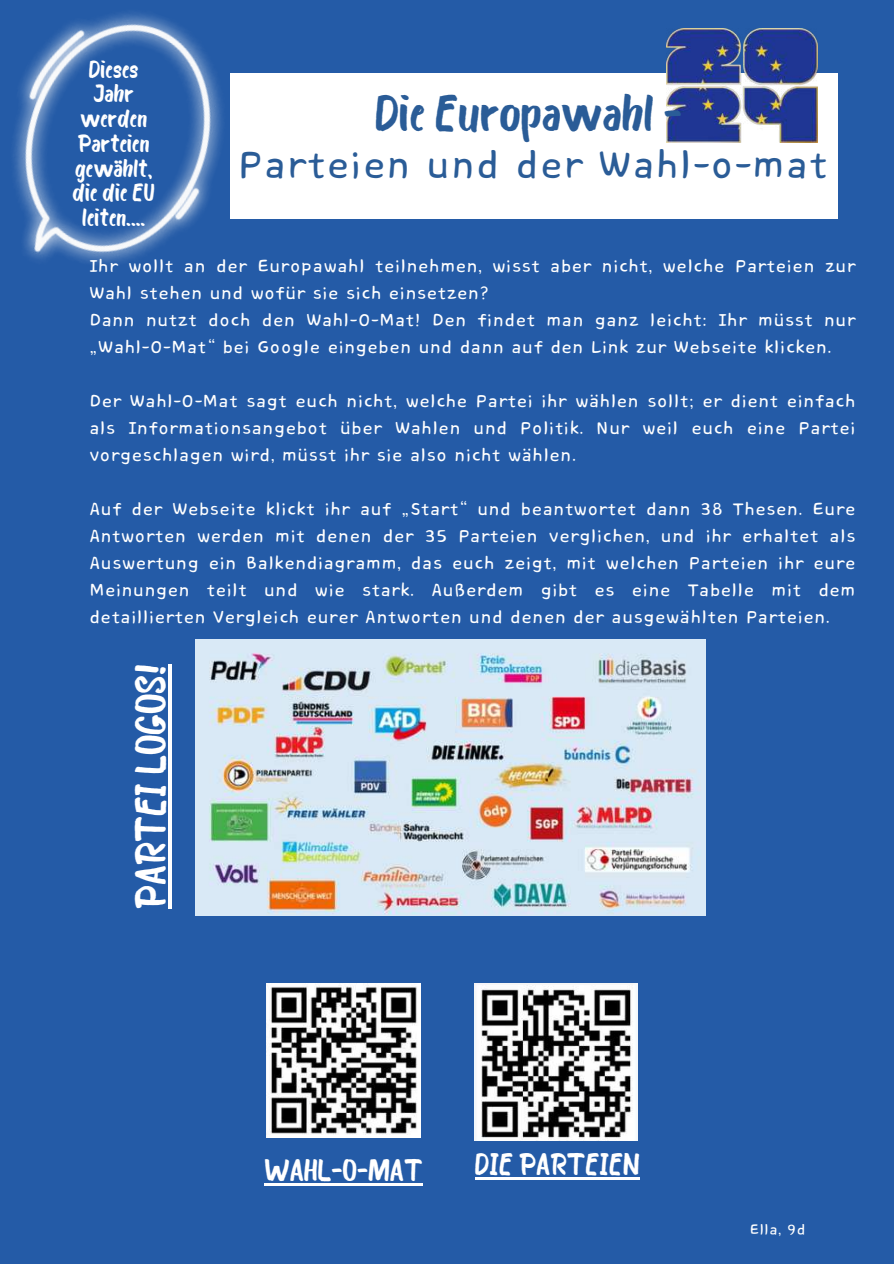
<style>
.page{position:relative;width:894px;height:1264px;background:#fff}
.page>*{position:absolute;margin:0;border:0;box-sizing:border-box;transform-origin:0 0}
.t1{font:49.5px "Bosk";color:#2a5c97}
.t2{font:48px "Core Bandi Face";color:#2a5c97}
.t3{font:42px "Bosk";color:#fff}
.t4{font:30px "Bosk";color:#fff}
.t5{font:24px/24.8px "Bosk";color:#fff;text-align:center}
.t6{font:22.2px/27px "Core Bandi Face";color:#fff;text-align:justify}
.t7{font:18px "Core Bandi Face";color:#fff}
</style>
<div class="page">
<div style="left:0;top:0;width:893px;height:1263px;background:#245ba7"></div>
<img style="left:266px;top:983px;width:154px;height:153px">
<img style="left:474px;top:983px;width:162px;height:157px">
<img style="left:196px;top:639px;width:509px;height:276px">
<div style="left:230px;top:73px;width:606px;height:145px;background:#fff"></div>
<img style="left:13px;top:13px;width:254px;height:251px">
<img style="left:666px;top:28px;width:151px;height:115px">
<hr style="left:264px;top:1183px;width:158px;height:2px;background:#fff">
<hr style="left:474px;top:1177px;width:165px;height:2px;background:#fff">
<hr style="left:168px;top:664px;width:3px;height:244px;background:#fff">
<p class="t5" style="left:73px;top:55px;width:84px">Dieses<br>Jahr werden<br>Parteien gewählt, die die EU leiten....</p>
<h1 class="t1" style="left:375px;top:77px;width:308px">Die Europawahl -</h1>
<h2 class="t2" style="left:238px;top:140px;width:592px">Parteien und der Wahl-o-mat</h2>
<p class="t6" style="left:89px;top:253px;width:768px;text-align:left">Ihr wollt an der Europawahl teilnehmen, wisst aber nicht, welche Parteien zur Wahl stehen und wofür sie sich einsetzen?<br>Dann nutzt doch den Wahl-O-Mat! Den findet man ganz leicht: Ihr müsst nur „Wahl-O-Mat“ bei Google eingeben und dann auf den Link zur Webseite klicken.</p>
<p class="t6" style="left:89px;top:388px;width:768px">Der Wahl-O-Mat sagt euch nicht, welche Partei ihr wählen sollt; er dient einfach als Informationsangebot über Wahlen und Politik. Nur weil euch eine Partei vorgeschlagen wird, müsst ihr sie also nicht wählen.</p>
<p class="t6" style="left:89px;top:496px;width:768px">Auf der Webseite klickt ihr auf „Start“ und beantwortet dann 38 Thesen. Eure Antworten werden mit denen der 35 Parteien verglichen, und ihr erhaltet als Auswertung ein Balkendiagramm, das euch zeigt, mit welchen Parteien ihr eure Meinungen teilt und wie stark. Außerdem gibt es eine Tabelle mit dem detaillierten Vergleich eurer Antworten und denen der ausgewählten Parteien.</p>
<h3 class="t3" style="left:120px;top:908px;width:246px;rotate:-90deg">PARTEI LOGOS!</h3>
<h3 class="t4" style="left:264px;top:1148px;width:159px">WAHL-O-MAT</h3>
<h3 class="t4" style="left:474px;top:1142px;width:166px">DIE PARTEIEN</h3>
<p class="t7" style="left:749px;top:1220px;width:58px">Ella, 9d</p>
</div>
